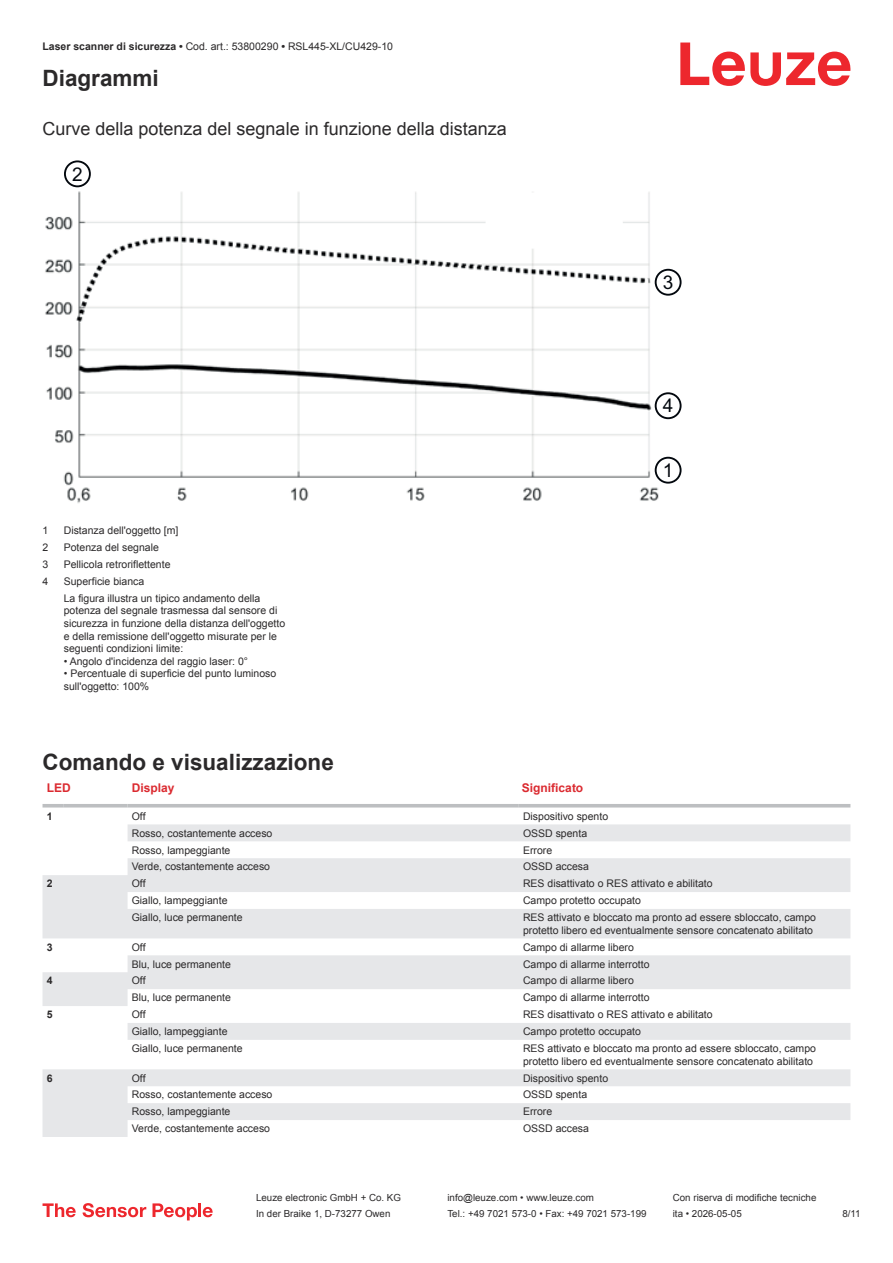
<style>
.page{position:relative;width:893px;height:1263px;background:#fff}
.page>*{position:absolute;margin:0;border:0;box-sizing:border-box;transform-origin:0 0}
.t1{font:700 22.5px "Arial";color:#2b292a}
.t2{font:18px "Arial";color:#2b292a}
.t3{font:700 12px "Arial";color:#db2a30}
.t4{font:10.5px/12.6px "Arial";color:#2b292a}
.t5{font:700 10.5px "Arial";color:#2b292a}
.t6{font:9.75px "Arial";color:#2b292a}
.s1{font-weight:700}
</style>
<div class="page">
<svg style="left:680px;top:43px;width:170px;height:43px"></svg>
<svg style="left:43px;top:824px;width:807px;height:313px;fill:#e6e7e9"></svg>
<hr style="left:43px;top:804px;width:21px;height:3px;background:#bdbfc1">
<hr style="left:64px;top:804px;width:64px;height:3px;background:#bdbfc1">
<hr style="left:128px;top:804px;width:391px;height:3px;background:#bdbfc1">
<hr style="left:519px;top:804px;width:331px;height:3px;background:#bdbfc1">
<svg style="left:43px;top:1203px;width:33px;height:14px"></svg>
<svg style="left:83px;top:1203px;width:63px;height:14px"></svg>
<svg style="left:153px;top:1203px;width:44px;height:17px"></svg>
<hr style="left:198px;top:1203px;width:3px;height:14px;background:#ed272d">
<svg style="left:203px;top:1207px;width:10px;height:10px"></svg>
<img style="left:45px;top:191px;width:617px;height:312px">
<svg style="left:655px;top:457px;width:26px;height:26px"></svg>
<div style="left:655px;top:457px;width:27px;height:27px;border:2px solid #03080e;border-radius:50%"></div>
<svg style="left:65px;top:161px;width:25px;height:26px"></svg>
<div style="left:64px;top:160px;width:27px;height:27px;border:2px solid #03080e;border-radius:50%"></div>
<svg style="left:655px;top:269px;width:26px;height:26px"></svg>
<div style="left:655px;top:269px;width:27px;height:27px;border:2px solid #03080e;border-radius:50%"></div>
<svg style="left:655px;top:393px;width:26px;height:25px"></svg>
<div style="left:655px;top:392px;width:27px;height:27px;border:2px solid #03080e;border-radius:50%"></div>
<svg style="left:665px;top:463px;width:5px;height:14px"></svg>
<svg style="left:73px;top:167px;width:9px;height:14px"></svg>
<svg style="left:664px;top:275px;width:8px;height:14px"></svg>
<svg style="left:663px;top:399px;width:9px;height:13px"></svg>
<p class="t4" style="left:43px;top:41px;width:352px"><span class="s1">Laser scanner di sicurezza •</span> Cod. art.: 53800290 <span class="s1">•</span> RSL445-XL/CU429-10</p>
<h1 class="t1" style="left:43px;top:70px;width:118px">Diagrammi</h1>
<h2 class="t2" style="left:43px;top:122px;width:466px">Curve della potenza del segnale in funzione della distanza</h2>
<p class="t4" style="left:43px;top:525px;width:7px">1</p>
<p class="t4" style="left:64px;top:525px;width:116px">Distanza dell'oggetto [m]</p>
<p class="t4" style="left:43px;top:542px;width:7px">2</p>
<p class="t4" style="left:64px;top:542px;width:97px">Potenza del segnale</p>
<p class="t4" style="left:43px;top:559px;width:7px">3</p>
<p class="t4" style="left:64px;top:559px;width:108px">Pellicola retroriflettente</p>
<p class="t4" style="left:43px;top:576px;width:7px">4</p>
<p class="t4" style="left:64px;top:573px;width:198px;line-height:17px">Superficie bianca<br>La figura illustra un tipico andamento della</p>
<p class="t4" style="left:64px;top:605px;width:223px">potenza del segnale trasmessa dal sensore di sicurezza in funzione della distanza dell'oggetto e della remissione dell'oggetto misurate per le seguenti condizioni limite:</p>
<p class="t4" style="left:64px;top:656px;width:186px">• Angolo d'incidenza del raggio laser: 0°</p>
<p class="t4" style="left:64px;top:668px;width:214px">• Percentuale di superficie del punto luminoso sull'oggetto: 100%</p>
<h1 class="t1" style="left:43px;top:753px;width:293px">Comando e visualizzazione</h1>
<p class="t3" style="left:47px;top:783px;width:25px">LED</p>
<p class="t3" style="left:132px;top:783px;width:44px">Display</p>
<p class="t3" style="left:522px;top:783px;width:63px">Significato</p>
<p class="t5" style="left:47px;top:812px;width:7px">1</p>
<p class="t4" style="left:132px;top:811px;width:15px">Off</p>
<p class="t4" style="left:523px;top:811px;width:87px">Dispositivo spento</p>
<p class="t4" style="left:132px;top:828px;width:142px">Rosso, costantemente acceso</p>
<p class="t4" style="left:523px;top:828px;width:66px">OSSD spenta</p>
<p class="t4" style="left:132px;top:844px;width:100px">Rosso, lampeggiante</p>
<p class="t4" style="left:523px;top:844px;width:31px">Errore</p>
<p class="t4" style="left:132px;top:861px;width:140px">Verde, costantemente acceso</p>
<p class="t4" style="left:523px;top:861px;width:67px">OSSD accesa</p>
<p class="t5" style="left:47px;top:880px;width:7px">2</p>
<p class="t4" style="left:132px;top:878px;width:15px">Off</p>
<p class="t4" style="left:523px;top:878px;width:191px">RES disattivato o RES attivato e abilitato</p>
<p class="t4" style="left:132px;top:895px;width:97px">Giallo, lampeggiante</p>
<p class="t4" style="left:523px;top:895px;width:119px">Campo protetto occupato</p>
<p class="t4" style="left:132px;top:912px;width:112px">Giallo, luce permanente</p>
<p class="t4" style="left:523px;top:912px;width:294px">RES attivato e bloccato ma pronto ad essere sbloccato, campo protetto libero ed eventualmente sensore concatenato abilitato</p>
<p class="t5" style="left:47px;top:943px;width:7px">3</p>
<p class="t4" style="left:132px;top:941px;width:15px">Off</p>
<p class="t4" style="left:523px;top:941px;width:112px">Campo di allarme libero</p>
<p class="t4" style="left:132px;top:958px;width:101px">Blu, luce permanente</p>
<p class="t4" style="left:523px;top:958px;width:128px">Campo di allarme interrotto</p>
<p class="t5" style="left:47px;top:977px;width:7px">4</p>
<p class="t4" style="left:132px;top:975px;width:15px">Off</p>
<p class="t4" style="left:523px;top:975px;width:112px">Campo di allarme libero</p>
<p class="t4" style="left:132px;top:992px;width:101px">Blu, luce permanente</p>
<p class="t4" style="left:523px;top:992px;width:128px">Campo di allarme interrotto</p>
<p class="t5" style="left:47px;top:1010px;width:7px">5</p>
<p class="t4" style="left:132px;top:1009px;width:15px">Off</p>
<p class="t4" style="left:523px;top:1009px;width:191px">RES disattivato o RES attivato e abilitato</p>
<p class="t4" style="left:132px;top:1026px;width:97px">Giallo, lampeggiante</p>
<p class="t4" style="left:523px;top:1026px;width:119px">Campo protetto occupato</p>
<p class="t4" style="left:132px;top:1043px;width:112px">Giallo, luce permanente</p>
<p class="t4" style="left:523px;top:1043px;width:294px">RES attivato e bloccato ma pronto ad essere sbloccato, campo protetto libero ed eventualmente sensore concatenato abilitato</p>
<p class="t5" style="left:47px;top:1074px;width:7px">6</p>
<p class="t4" style="left:132px;top:1072px;width:15px">Off</p>
<p class="t4" style="left:523px;top:1072px;width:87px">Dispositivo spento</p>
<p class="t4" style="left:132px;top:1089px;width:142px">Rosso, costantemente acceso</p>
<p class="t4" style="left:523px;top:1089px;width:66px">OSSD spenta</p>
<p class="t4" style="left:132px;top:1106px;width:100px">Rosso, lampeggiante</p>
<p class="t4" style="left:523px;top:1106px;width:31px">Errore</p>
<p class="t4" style="left:132px;top:1123px;width:140px">Verde, costantemente acceso</p>
<p class="t4" style="left:523px;top:1123px;width:67px">OSSD accesa</p>
<p class="t6" style="left:256px;top:1194px;width:146px">Leuze electronic GmbH + Co. KG</p>
<p class="t6" style="left:447px;top:1194px;width:148px">info@leuze.com • www.leuze.com</p>
<p class="t6" style="left:673px;top:1194px;width:145px">Con riserva di modifiche tecniche</p>
<p class="t6" style="left:256px;top:1210px;width:136px">In der Braike 1, D-73277 Owen</p>
<p class="t6" style="left:447px;top:1210px;width:201px">Tel.: +49 7021 573-0 • Fax: +49 7021 573-199</p>
<p class="t6" style="left:673px;top:1210px;width:70px">ita • 2026-05-05</p>
<p class="t6" style="left:842px;top:1210px;width:20px">8 /11</p>
</div>
